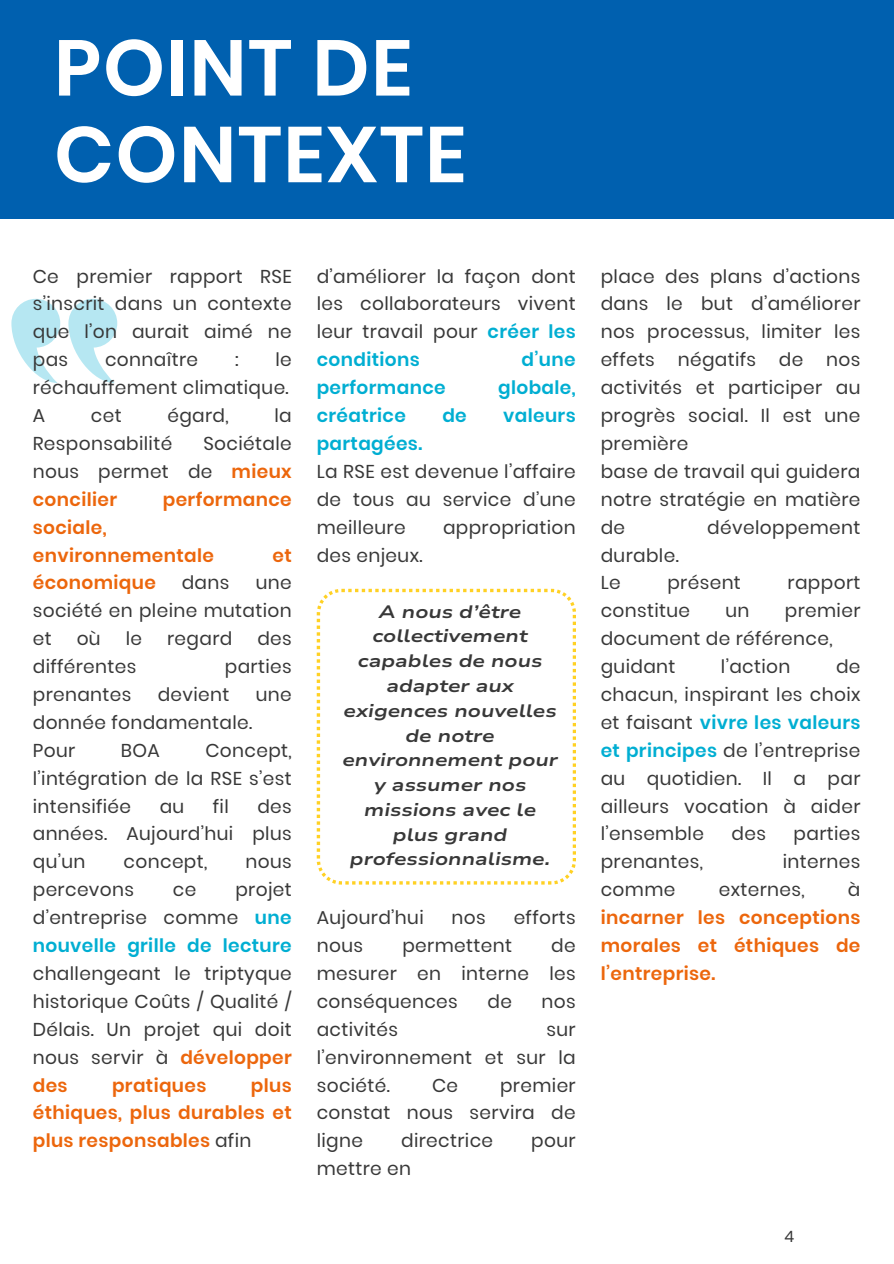
<style>
.page{position:relative;width:894px;height:1264px;background:#fff}
.page>*{position:absolute;margin:0;border:0;box-sizing:border-box;transform-origin:0 0}
.t1{font:600 78.6px/86.7px "Poppins";letter-spacing:.02em;color:#fff}
.t2{font:18.6px/27.9px "Poppins";letter-spacing:.02em;color:#383838;text-align:justify}
.t3{font:600 18.6px/27.9px "Poppins";letter-spacing:.02em;color:#ec660c;text-align:justify}
.t4{font:600 18.6px "Poppins";letter-spacing:.02em;color:#00aed2}
.t5{font:italic 700 18px/24.8px "Nunito Sans 10 pt Expanded";color:#383838;text-align:center}
.t6{font:15.75px "Poppins";color:#383838}
.s1{font-weight:600;color:#ec660c}
.s2{font-weight:600;color:#00aed2}
.s3{font-weight:400;color:#383838}
</style>
<div class="page">
<div style="left:0;top:0;width:893px;height:219px;background:#0060af"></div>
<svg style="left:68px;top:299px;width:49px;height:84px"></svg>
<svg style="left:11px;top:299px;width:49px;height:84px"></svg>
<svg style="left:316px;top:589px;width:259px;height:295px"></svg>
<p class="t1" style="left:54px;top:25px;width:414px">POINT DE<br>CONTEXTE</p>
<h1 class="t2" style="left:33px;top:262px;width:260px">Ce premier rapport RSE s’inscrit dans un contexte que l’on aurait aimé ne pas</h1>
<h1 class="t2" style="left:105px;top:346px;width:95px">connaître</h1>
<h1 class="t2" style="left:235px;top:346px;width:5px">:</h1>
<h1 class="t2" style="left:33px;top:346px;width:260px;text-align:right">le<br>réchauffement climatique.</h1>
<p class="t2" style="left:33px;top:401px;width:14px">A</p>
<p class="t2" style="left:91px;top:401px;width:32px">cet</p>
<p class="t2" style="left:167px;top:401px;width:63px">égard,</p>
<p class="t2" style="left:274px;top:401px;width:19px">la</p>
<p class="t2" style="left:33px;top:429px;width:141px">Responsabilité</p>
<p class="t2" style="left:33px;top:429px;width:260px;text-indent:170px">Sociétale nous permet de <span class="s1">mieux concilier</span></p>
<p class="t3" style="left:163px;top:485px;width:130px">performance</p>
<p class="t3" style="left:33px;top:513px;width:183px">sociale, environnementale</p>
<p class="t3" style="left:272px;top:541px;width:21px">et</p>
<p class="t3" style="left:33px;top:569px;width:124px">économique</p>
<p class="t2" style="left:182px;top:569px;width:49px">dans</p>
<p class="t2" style="left:33px;top:569px;width:260px;text-indent:223px">une société en pleine mutation et</p>
<p class="t2" style="left:77px;top:624px;width:26px">où</p>
<p class="t2" style="left:126px;top:624px;width:18px">le</p>
<p class="t2" style="left:167px;top:624px;width:67px">regard</p>
<p class="t2" style="left:257px;top:624px;width:36px">des</p>
<p class="t2" style="left:33px;top:652px;width:105px">différentes</p>
<p class="t2" style="left:225px;top:652px;width:68px">parties</p>
<p class="t2" style="left:33px;top:680px;width:100px">prenantes</p>
<p class="t2" style="left:158px;top:680px;width:73px">devient</p>
<p class="t2" style="left:256px;top:680px;width:37px">une</p>
<p class="t2" style="left:33px;top:708px;width:221px">donnée fondamentale.</p>
<p class="t2" style="left:33px;top:736px;width:44px">Pour</p>
<p class="t2" style="left:121px;top:736px;width:40px">BOA</p>
<p class="t2" style="left:33px;top:736px;width:260px;text-indent:172px">Concept, l’intégration de la RSE s’est intensifiée</p>
<p class="t2" style="left:160px;top:792px;width:26px">au</p>
<p class="t2" style="left:213px;top:792px;width:17px">fil</p>
<p class="t2" style="left:33px;top:792px;width:260px;text-indent:224px">des années. Aujourd’hui plus qu’un</p>
<p class="t2" style="left:124px;top:847px;width:85px">concept,</p>
<p class="t2" style="left:245px;top:847px;width:48px">nous</p>
<p class="t2" style="left:33px;top:875px;width:103px">percevons</p>
<p class="t2" style="left:173px;top:875px;width:25px">ce</p>
<p class="t2" style="left:33px;top:875px;width:260px;text-indent:202px">projet d’entreprise comme <span class="s2">une nouvelle grille de lecture </span>challengeant le triptyque historique Coûts / Qualité / Délais. Un projet qui doit nous servir à <span class="s1">développer des</span></p>
<p class="t3" style="left:112px;top:1071px;width:96px">pratiques</p>
<p class="t3" style="left:33px;top:1071px;width:260px;text-indent:218px">plus éthiques, plus durables et plus responsables <span class="s3">afin</span></p>
<p class="t2" style="left:316px;top:262px;width:260px">d’améliorer la façon dont les collaborateurs vivent leur travail pour <span class="s2">créer les conditions</span></p>
<p class="t4" style="left:521px;top:347px;width:56px">d’une</p>
<p class="t4" style="left:316px;top:374px;width:130px">performance</p>
<p class="t4" style="left:498px;top:374px;width:79px">globale,</p>
<p class="t4" style="left:316px;top:402px;width:91px">créatrice</p>
<p class="t4" style="left:442px;top:402px;width:26px">de</p>
<p class="t4" style="left:503px;top:402px;width:74px">valeurs</p>
<p class="t4" style="left:316px;top:430px;width:107px">partagées.</p>
<p class="t2" style="left:316px;top:457px;width:260px">La RSE est devenue l’affaire de tous au service d’une meilleure</p>
<p class="t2" style="left:443px;top:513px;width:134px">appropriation</p>
<p class="t2" style="left:316px;top:541px;width:107px">des enjeux.</p>
<p class="t5" style="left:342px;top:599px;width:217px">A nous d’être collectivement capables de nous adapter aux exigences nouvelles de notre environnement pour y assumer nos missions avec le plus grand professionnalisme.</p>
<p class="t2" style="left:316px;top:903px;width:108px">Aujourd’hui</p>
<p class="t2" style="left:451px;top:903px;width:36px">nos</p>
<p class="t2" style="left:513px;top:903px;width:64px">efforts</p>
<p class="t2" style="left:316px;top:931px;width:48px">nous</p>
<p class="t2" style="left:402px;top:931px;width:111px">permettent</p>
<p class="t2" style="left:316px;top:931px;width:260px;text-indent:234px">de mesurer en interne les conséquences</p>
<p class="t2" style="left:487px;top:987px;width:26px">de</p>
<p class="t2" style="left:541px;top:987px;width:36px">nos</p>
<p class="t2" style="left:316px;top:1015px;width:83px">activités</p>
<p class="t2" style="left:316px;top:1015px;width:260px;text-indent:230px">sur l’environnement et sur la société.</p>
<p class="t2" style="left:316px;top:1071px;width:260px;text-indent:183px">premier constat nous servira de ligne</p>
<p class="t2" style="left:432px;top:1071px;width:28px">Ce</p>
<p class="t2" style="left:401px;top:1126px;width:93px">directrice</p>
<p class="t2" style="left:531px;top:1126px;width:46px">pour</p>
<p class="t2" style="left:316px;top:1154px;width:96px">mettre en</p>
<p class="t2" style="left:600px;top:262px;width:261px">place des plans d’actions dans le but d’améliorer nos processus, limiter les effets négatifs de nos activités et participer au progrès social. Il est une première</p>
<p class="t2" style="left:600px;top:457px;width:261px">base de travail qui guidera notre stratégie en matière de</p>
<p class="t2" style="left:707px;top:513px;width:155px">développement</p>
<p class="t2" style="left:600px;top:541px;width:80px">durable.</p>
<p class="t2" style="left:600px;top:569px;width:22px">Le</p>
<p class="t2" style="left:667px;top:569px;width:75px">présent</p>
<p class="t2" style="left:787px;top:569px;width:74px">rapport</p>
<p class="t2" style="left:600px;top:597px;width:91px">constitue</p>
<p class="t2" style="left:725px;top:597px;width:26px">un</p>
<p class="t2" style="left:600px;top:597px;width:261px;text-indent:184px">premier document de référence,</p>
<h2 class="t2" style="left:600px;top:652px;width:76px">guidant</h2>
<h2 class="t2" style="left:720px;top:652px;width:71px">l’action</h2>
<h2 class="t2" style="left:600px;top:652px;width:261px;text-indent:235px">de chacun, inspirant les choix et faisant <span class="s2">vivre les valeurs et principes</span> de l’entreprise au quotidien. Il a par ailleurs vocation à aider l’ensemble</h2>
<h2 class="t2" style="left:731px;top:820px;width:36px">des</h2>
<h2 class="t2" style="left:793px;top:820px;width:68px">parties</h2>
<h2 class="t2" style="left:600px;top:847px;width:104px">prenantes,</h2>
<h2 class="t2" style="left:782px;top:847px;width:79px">internes</h2>
<h2 class="t2" style="left:600px;top:875px;width:76px">comme</h2>
<h2 class="t2" style="left:718px;top:875px;width:87px">externes,</h2>
<h2 class="t3" style="left:600px;top:875px;width:261px;text-indent:247px"><span class="s3">à </span>incarner les conceptions morales et éthiques de l’entreprise.</h2>
<p class="t6" style="left:784px;top:1225px;width:11px">4</p>
</div>
